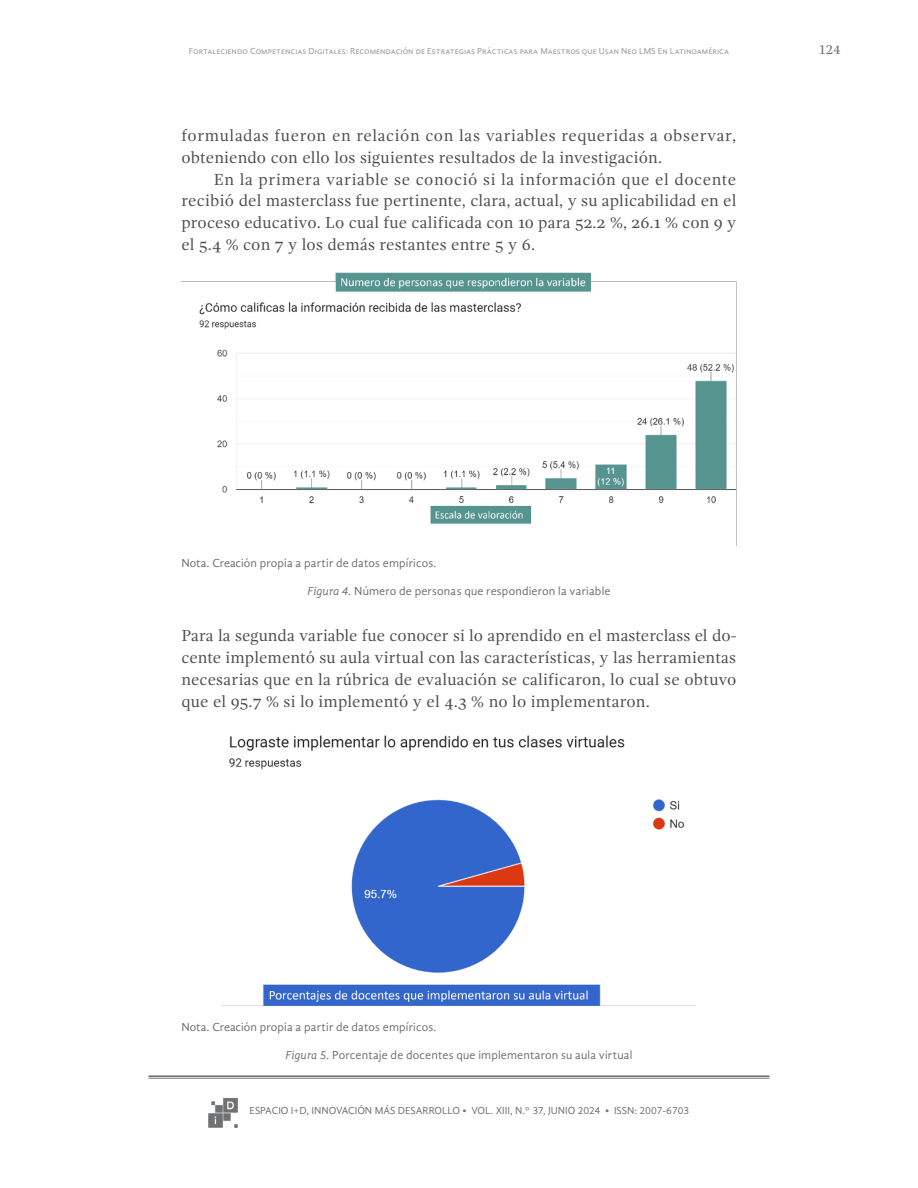
<style>
.page{position:relative;width:918px;height:1188px;background:#fff}
.page>*{position:absolute;margin:0;border:0;box-sizing:border-box;transform-origin:0 0}
.Párrafo_p{font:16.5px/21.8px "Gandhi Serif";letter-spacing:.01em;color:#4b4c4d}
.Párrafo_s{font:16.5px/21.8px "Gandhi Serif";letter-spacing:.01em;color:#4b4c4d;text-align:justify}
.t1{font:13.5px "Gandhi Serif";color:#6c6d70}
.pie_de_foto{font:12px "Gandhi Sans";letter-spacing:.01em;color:#6c6d70}
.t2{font:10.5px "Gandhi Sans";color:#6c6d70}
.t3{font:9px "Gandhi Sans";color:#939598}
.s1{font-style:italic}
</style>
<div class="page">
<hr style="left:148px;top:1075px;width:622px;height:2px;background:#6c6d70">
<hr style="left:148px;top:1078px;width:622px;height:1px;background:#6c6d70">
<img style="left:208px;top:1098px;width:30px;height:29px">
<img style="left:181px;top:272px;width:556px;height:273px">
<img style="left:223px;top:735px;width:472px;height:271px">
<p class="t3" style="left:189px;top:46px;width:542px">Fortaleciendo Competencias Digitales: Recomendación de Estrategias Prácticas para Maestros que Usan Neo LMS En Latinoamérica</p>
<p class="t1" style="left:818px;top:42px;width:24px">124</p>
<p class="Párrafo_p" style="left:181px;top:125px;width:556px">formuladas fueron en relación con las variables requeridas a observar, obteniendo con ello los siguientes resultados de la investigación.</p>
<p class="Párrafo_s" style="left:181px;top:168px;width:557px;text-indent:32px">En la primera variable se conoció si la información que el docente recibió del masterclass fue pertinente, clara, actual, y su aplicabilidad en el proceso educativo. Lo cual fue calificada con 10 para 52.2 %, 26.1 % con 9 y el 5.4 % con 7 y los demás restantes entre 5 y 6.</p>
<p class="pie_de_foto" style="left:181px;top:556px;width:257px">Nota. Creación propia a partir de datos empíricos.</p>
<p class="pie_de_foto" style="left:307px;top:585px;width:305px"><span class="s1">Figura 4.</span> Número de personas que respondieron la variable</p>
<p class="Párrafo_p" style="left:181px;top:625px;width:557px;text-align:justify">Para la segunda variable fue conocer si lo aprendido en el masterclass el do&shy;cente implementó su aula virtual con las características, y las herramientas necesarias que en la rúbrica de evaluación se calificaron, lo cual se obtuvo que el 95.7 % si lo implementó y el 4.3 % no lo implementaron.</p>
<p class="pie_de_foto" style="left:181px;top:1020px;width:257px">Nota. Creación propia a partir de datos empíricos.</p>
<p class="pie_de_foto" style="left:285px;top:1049px;width:348px"><span class="s1">Figura 5.</span> Porcentaje de docentes que implementaron su aula virtual</p>
<p class="t2" style="left:250px;top:1105px;width:441px">ESPACIO I+D, INNOVACIÓN MÁS DESARROLLO • VOL. XIII, N.° 37, JUNIO 2024 • ISSN: 2007-6703</p>
</div>
